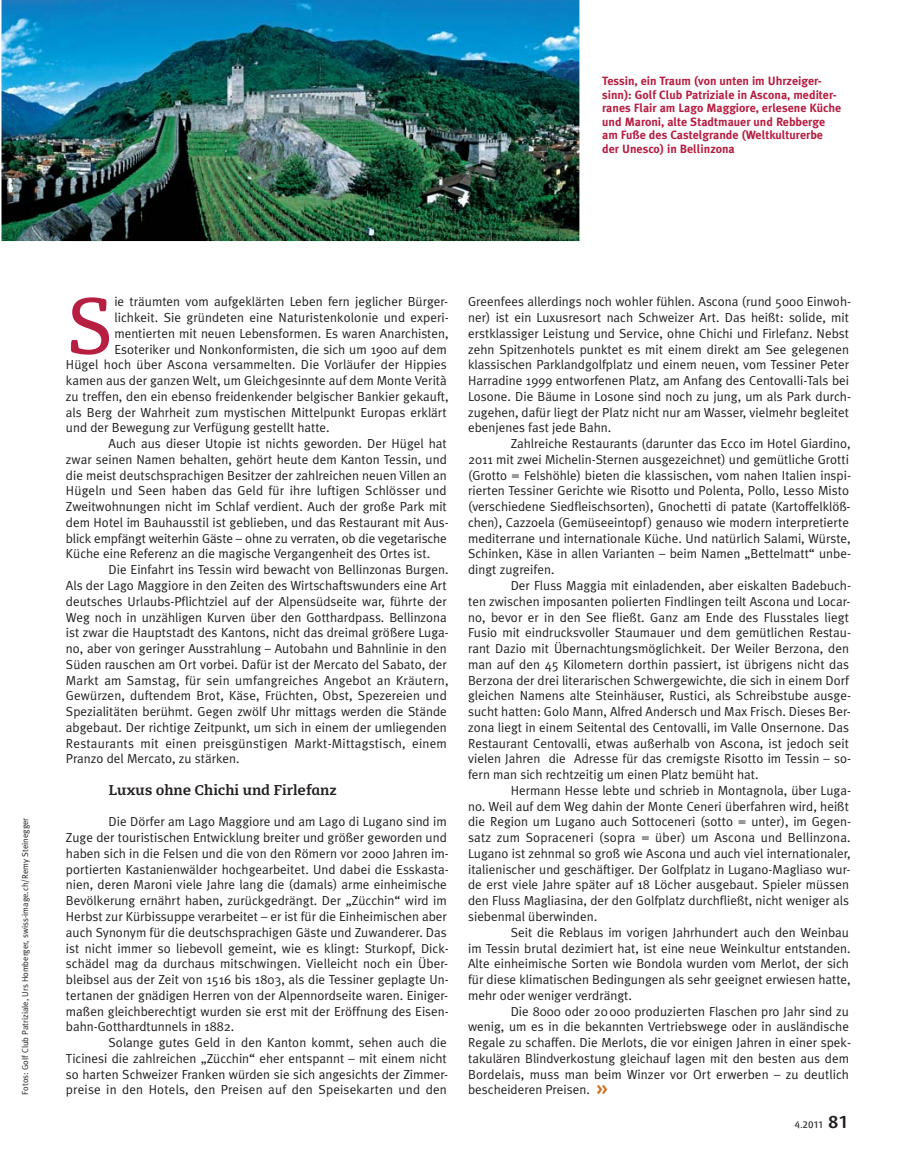
<style>
.page{position:relative;width:915px;height:1166px;background:#fff}
.page>*{position:absolute;margin:0;border:0;box-sizing:border-box;transform-origin:0 0}
.t1{font:75.45px "Dancer Serif";color:#b61e42}
.t2{font:700 13.5px "Dancer Serif";color:#231f20}
.t3{font:13.2px/15.8px "Meta Plus Normal";color:#231f20}
.t4{font:700 12px/13.5px "Meta Plus";color:#b61e42}
.t5{font:9px "Dancer Serif TF";color:#231f20}
.t6{font:8.7px "Meta Plus Normal";color:#231f20}
.s1{font-family:"Meta Plus Bold Caps";font-size:15px;color:#cd701c}
.s2{font-weight:700;font-size:16.5px}
</style>
<div class="page">
<img style="left:1px;top:0;width:579px;height:242px">
<p class="t4" style="left:602px;top:75px;width:240px">Tessin, ein Traum (von unten im Uhrzeiger&shy;sinn): Golf Club Patriziale in Ascona, mediter&shy;ranes Flair am Lago Maggiore, erlesene Küche und Maroni, alte Stadtmauer und Rebberge am Fuße des Castelgrande (Weltkulturerbe der Unesco) in Bellinzona</p>
<p class="t6" style="left:22px;top:1094px;width:278px;rotate:-90deg">Fotos: Golf Club Patriziale, Urs Homberger, swiss-image.ch/Remy Steinegger</p>
<h1 class="t1" style="left:66px;top:290px;width:49px">S</h1>
<p class="t3" style="left:114px;top:295px;width:335px">ie träumten vom aufgeklärten Leben fern jeglicher Bürger-</p>
<p class="t3" style="left:114px;top:310px;width:336px">lichkeit. Sie gründeten eine Naturistenkolonie und experi-</p>
<p class="t3" style="left:114px;top:326px;width:335px">mentierten mit neuen Lebensformen. Es waren Anarchisten,</p>
<p class="t3" style="left:114px;top:342px;width:334px">Esoteriker und Nonkonformisten, die sich um 1900 auf dem</p>
<p class="t3" style="left:66px;top:358px;width:382px">Hügel hoch über Ascona versammelten. Die Vorläufer der Hippies</p>
<p class="t3" style="left:66px;top:373px;width:382px">kamen aus der ganzen Welt, um Gleichgesinnte auf dem Monte Verità</p>
<p class="t3" style="left:66px;top:389px;width:384px">zu treffen, den ein ebenso freidenkender belgischer Bankier gekauft,</p>
<p class="t3" style="left:66px;top:405px;width:382px">als Berg der Wahrheit zum mystischen Mittelpunkt Europas erklärt</p>
<p class="t3" style="left:66px;top:421px;width:265px">und der Bewegung zur Verfügung gestellt hatte.</p>
<p class="t3" style="left:108px;top:436px;width:340px">Auch aus dieser Utopie ist nichts geworden. Der Hügel hat</p>
<p class="t3" style="left:66px;top:452px;width:382px">zwar seinen Namen behalten, gehört heute dem Kanton Tessin, und</p>
<p class="t3" style="left:66px;top:468px;width:382px">die meist deutschsprachigen Besitzer der zahlreichen neuen Villen an</p>
<p class="t3" style="left:66px;top:484px;width:382px">Hügeln und Seen haben das Geld für ihre luftigen Schlösser und</p>
<p class="t3" style="left:66px;top:499px;width:382px">Zweitwohnungen nicht im Schlaf verdient. Auch der große Park mit</p>
<p class="t3" style="left:66px;top:515px;width:384px">dem Hotel im Bauhausstil ist geblieben, und das Restaurant mit Aus-</p>
<p class="t3" style="left:66px;top:531px;width:382px">blick empfängt weiterhin Gäste – ohne zu verraten, ob die vegetarische</p>
<p class="t3" style="left:66px;top:547px;width:365px">Küche eine Referenz an die magische Vergangenheit des Ortes ist.</p>
<p class="t3" style="left:108px;top:562px;width:341px">Die Einfahrt ins Tessin wird bewacht von Bellinzonas Burgen.</p>
<p class="t3" style="left:66px;top:578px;width:382px">Als der Lago Maggiore in den Zeiten des Wirtschaftswunders eine Art</p>
<p class="t3" style="left:66px;top:594px;width:382px">deutsches Urlaubs-Pflichtziel auf der Alpensüdseite war, führte der</p>
<p class="t3" style="left:66px;top:610px;width:382px">Weg noch in unzähligen Kurven über den Gotthardpass. Bellinzona</p>
<p class="t3" style="left:66px;top:625px;width:384px">ist zwar die Hauptstadt des Kantons, nicht das dreimal größere Luga-</p>
<p class="t3" style="left:66px;top:641px;width:382px">no, aber von geringer Ausstrahlung – Autobahn und Bahnlinie in den</p>
<p class="t3" style="left:66px;top:657px;width:382px">Süden rauschen am Ort vorbei. Dafür ist der Mercato del Sabato, der</p>
<p class="t3" style="left:66px;top:673px;width:384px">Markt am Samstag, für sein umfangreiches Angebot an Kräutern,</p>
<p class="t3" style="left:66px;top:688px;width:382px">Gewürzen, duftendem Brot, Käse, Früchten, Obst, Spezereien und</p>
<p class="t3" style="left:66px;top:704px;width:382px">Spezialitäten berühmt. Gegen zwölf Uhr mittags werden die Stände</p>
<p class="t3" style="left:66px;top:720px;width:382px">abgebaut. Der richtige Zeitpunkt, um sich in einem der umliegenden</p>
<p class="t3" style="left:66px;top:736px;width:382px">Restaurants mit einen preisgünstigen Markt-Mittagstisch, einem</p>
<p class="t3" style="left:66px;top:751px;width:175px">Pranzo del Mercato, zu stärken.</p>
<p class="t2" style="left:108px;top:783px;width:230px">Luxus ohne Chichi und Firlefanz</p>
<p class="t3" style="left:66px;top:814px;width:384px;text-indent:43px">Die Dörfer am Lago Maggiore und am Lago di Lugano sind im Zuge der touristischen Entwicklung breiter und größer geworden und haben sich in die Felsen und die von den Römern vor 2000 Jahren im&shy;portierten Kastanienwälder hochgearbeitet. Und dabei die Esskasta&shy;nien, deren Maroni viele Jahre lang die (damals) arme einheimische Bevölkerung ernährt haben, zurückgedrängt. Der „Zücchin“ wird im Herbst zur Kürbissuppe verarbeitet – er ist für die Einheimischen aber auch Synonym für die deutschsprachigen Gäste und Zuwanderer. Das ist nicht immer so liebevoll gemeint, wie es klingt: Sturkopf, Dick&shy;schädel mag da durchaus mitschwingen. Vielleicht noch ein Über&shy;bleibsel aus der Zeit von 1516 bis 1803, als die Tessiner geplagte Un&shy;tertanen der gnädigen Herren von der Alpennordseite waren. Einiger&shy;maßen gleichberechtigt wurden sie erst mit der Eröffnung des Eisen&shy;bahn-Gotthardtunnels in 1882.</p>
<p class="t3" style="left:66px;top:1035px;width:383px;text-align:justify;text-indent:43px">Solange gutes Geld in den Kanton kommt, sehen auch die Ticinesi die zahlreichen „Zücchin“ eher entspannt – mit einem nicht so harten Schweizer Franken würden sie sich angesichts der Zimmer&shy;preise in den Hotels, den Preisen auf den Speisekarten und den</p>
<p class="t3" style="left:468px;top:295px;width:384px">Greenfees allerdings noch wohler fühlen. Ascona (rund 5000 Einwoh&shy;ner) ist ein Luxusresort nach Schweizer Art. Das heißt: solide, mit erstklassiger Leistung und Service, ohne Chichi und Firlefanz. Nebst zehn Spitzenhotels punktet es mit einem direkt am See gelegenen klassischen Parklandgolfplatz und einem neuen, vom Tessiner Peter Harradine 1999 entworfenen Platz, am Anfang des Centovalli-Tals bei Losone. Die Bäume in Losone sind noch zu jung, um als Park durch&shy;zugehen, dafür liegt der Platz nicht nur am Wasser, vielmehr begleitet ebenjenes fast jede Bahn.</p>
<p class="t3" style="left:468px;top:436px;width:384px;text-indent:43px">Zahlreiche Restaurants (darunter das Ecco im Hotel Giardino, 2011 mit zwei Michelin-Sternen ausgezeichnet) und gemütliche Grotti (Grotto = Felshöhle) bieten die klassischen, vom nahen Italien inspi&shy;rierten Tessiner Gerichte wie Risotto und Polenta, Pollo, Lesso Misto (verschiedene Siedfleischsorten), Gnochetti di patate (Kartoffelklöß&shy;chen), Cazzoela (Gemüseeintopf) genauso wie modern interpretierte mediterrane und internationale Küche. Und natürlich Salami, Würste, Schinken, Käse in allen Varianten – beim Namen „Bettelmatt“ unbe&shy;dingt zugreifen.</p>
<p class="t3" style="left:468px;top:578px;width:384px;text-indent:43px">Der Fluss Maggia mit einladenden, aber eiskalten Badebuch&shy;ten zwischen imposanten polierten Findlingen teilt Ascona und Locar&shy;no, bevor er in den See fließt. Ganz am Ende des Flusstales liegt Fusio mit eindrucksvoller Staumauer und dem gemütlichen Restau&shy;rant Dazio mit Übernachtungsmöglichkeit. Der Weiler Berzona, den man auf den 45 Kilometern dorthin passiert, ist übrigens nicht das Berzona der drei literarischen Schwergewichte, die sich in einem Dorf gleichen Namens alte Steinhäuser, Rustici, als Schreibstube ausge&shy;sucht hatten: Golo Mann, Alfred Andersch und Max Frisch. Dieses Ber&shy;zona liegt in einem Seitental des Centovalli, im Valle Onsernone. Das Restaurant Centovalli, etwas außerhalb von Ascona, ist jedoch seit vielen Jahren die Adresse für das cremigste Risotto im Tessin – so&shy;fern man sich rechtzeitig um einen Platz bemüht hat.</p>
<p class="t3" style="left:468px;top:783px;width:384px;text-indent:43px">Hermann Hesse lebte und schrieb in Montagnola, über Luga&shy;no. Weil auf dem Weg dahin der Monte Ceneri überfahren wird, heißt die Region um Lugano auch Sottoceneri (sotto = unter), im Gegen&shy;satz zum Sopraceneri (sopra = über) um Ascona und Bellinzona.<br>Lugano ist zehnmal so groß wie Ascona und auch viel internationaler, italienischer und geschäftiger. Der Golfplatz in Lugano-Magliaso wur&shy;de erst viele Jahre später auf 18 Löcher ausgebaut. Spieler müssen den Fluss Magliasina, der den Golfplatz durchfließt, nicht weniger als siebenmal überwinden.</p>
<p class="t3" style="left:468px;top:925px;width:384px;text-indent:43px">Seit die Reblaus im vorigen Jahrhundert auch den Weinbau im Tessin brutal dezimiert hat, ist eine neue Weinkultur entstanden.<br>Alte einheimische Sorten wie Bondola wurden vom Merlot, der sich für diese klimatischen Bedingungen als sehr geeignet erwiesen hatte, mehr oder weniger verdrängt.</p>
<p class="t3" style="left:468px;top:1003px;width:384px;text-indent:43px">Die 8000 oder 20 000 produzierten Flaschen pro Jahr sind zu wenig, um es in die bekannten Vertriebswege oder in ausländische Regale zu schaffen. Die Merlots, die vor einigen Jahren in einer spek&shy;takulären Blindverkostung gleichauf lagen mit den besten aus dem Bordelais, muss man beim Winzer vor Ort erwerben – zu deutlich bescheideren Preisen. <span class="s1">&gt;&gt;</span></p>
<p class="t5" style="left:794px;top:1120px;width:56px">4.2011 <span class="s2">81</span></p>
</div>
